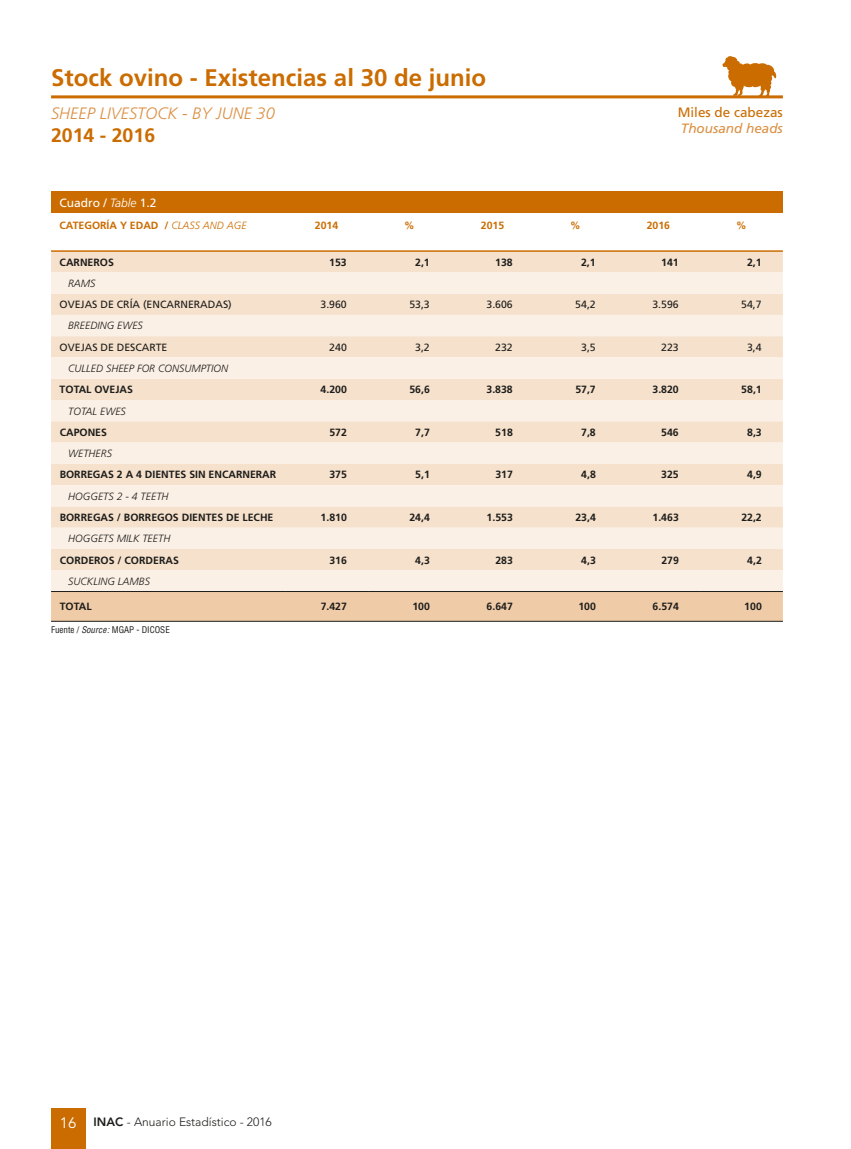
<style>
.page{position:relative;width:851px;height:1149px;background:#fff}
.page>*{position:absolute;margin:0;border:0;box-sizing:border-box;transform-origin:0 0}
.t1{font:700 24px "Frutiger";color:#cb6c00}
.t2{font:700 19.5px "Frutiger";color:#cb6c00}
.t3{font:italic 300 16.5px "Frutiger";color:#da9044}
.t4{font:13.5px "Frutiger";color:#cb6c00}
.t5{font:italic 13.5px "Frutiger";color:#da9044}
.t6{font:300 12px "Avenir";color:#1d1d1b}
.t7{font:12px "Frutiger";color:#fff}
.t8{font:700 10.5px "Frutiger";color:#1d1d1b}
.t9{font:italic 300 10.5px "Frutiger";color:#1d1d1b}
.t10{font:10.5px "Frutiger";color:#1d1d1b}
.t11{font:700 10.5px "Frutiger";color:#cb6c00}
.t12{font:9px "Switzerland Condensed";color:#1d1d1b}
.s1{font-weight:300;font-style:italic}
.s2{font-style:italic}
.s3{font-weight:400;font-size:15px;color:#fff}
.s4{font-weight:800}
</style>
<div class="page">
<hr style="left:51px;top:95px;width:731px;height:3px;background:#cb6c00">
<div style="left:51px;top:191px;width:731px;height:22px;background:#cb6c00"></div>
<div style="left:51px;top:252px;width:731px;height:20px;background:#f6e1cc"></div>
<svg style="left:51px;top:272px;width:731px;height:319px;background:#f8e9da"></svg>
<div style="left:51px;top:592px;width:731px;height:28px;background:#f0cba7"></div>
<hr style="left:285px;top:250px;width:83px;height:2px;background:#cb6c00">
<hr style="left:368px;top:250px;width:83px;height:2px;background:#cb6c00">
<hr style="left:285px;top:591px;width:83px;height:1px;background:#1d1d1b">
<hr style="left:368px;top:591px;width:83px;height:1px;background:#1d1d1b">
<hr style="left:285px;top:620px;width:83px;height:1px;background:#1d1d1b">
<hr style="left:368px;top:620px;width:83px;height:1px;background:#1d1d1b">
<hr style="left:51px;top:250px;width:234px;height:2px;background:#cb6c00">
<hr style="left:451px;top:250px;width:83px;height:2px;background:#cb6c00">
<hr style="left:534px;top:250px;width:83px;height:2px;background:#cb6c00">
<hr style="left:617px;top:250px;width:82px;height:2px;background:#cb6c00">
<hr style="left:699px;top:250px;width:83px;height:2px;background:#cb6c00">
<hr style="left:51px;top:591px;width:234px;height:1px;background:#1d1d1b">
<hr style="left:451px;top:591px;width:83px;height:1px;background:#1d1d1b">
<hr style="left:534px;top:591px;width:83px;height:1px;background:#1d1d1b">
<hr style="left:617px;top:591px;width:82px;height:1px;background:#1d1d1b">
<hr style="left:699px;top:591px;width:83px;height:1px;background:#1d1d1b">
<hr style="left:51px;top:620px;width:234px;height:1px;background:#1d1d1b">
<hr style="left:451px;top:620px;width:83px;height:1px;background:#1d1d1b">
<hr style="left:534px;top:620px;width:83px;height:1px;background:#1d1d1b">
<hr style="left:617px;top:620px;width:82px;height:1px;background:#1d1d1b">
<hr style="left:699px;top:620px;width:83px;height:1px;background:#1d1d1b">
<svg style="left:722px;top:56px;width:54px;height:40px"></svg>
<div style="left:51px;top:1108px;width:34px;height:40px;background:#cb6c00"></div>
<h1 class="t1" style="left:51px;top:63px;width:436px">Stock ovino - Existencias al 30 de junio</h1>
<h3 class="t3" style="left:51px;top:104px;width:225px">SHEEP LIVESTOCK - BY JUNE 30</h3>
<h2 class="t2" style="left:51px;top:124px;width:106px">2014 - 2016</h2>
<p class="t4" style="left:677px;top:104px;width:107px">Miles de cabezas</p>
<p class="t5" style="left:680px;top:120px;width:104px">Thousand heads</p>
<p class="t7" style="left:60px;top:195px;width:98px">Cuadro / <span class="s1">Table</span> 1.2</p>
<p class="t11" style="left:60px;top:219px;width:189px">CATEGORÍA Y EDAD / <span class="s1">CLASS AND AGE</span></p>
<p class="t11" style="left:315px;top:219px;width:25px">2014</p>
<p class="t11" style="left:404px;top:219px;width:12px">%</p>
<p class="t11" style="left:481px;top:219px;width:25px">2015</p>
<p class="t11" style="left:570px;top:219px;width:12px">%</p>
<p class="t11" style="left:646px;top:219px;width:25px">2016</p>
<p class="t11" style="left:736px;top:219px;width:12px">%</p>
<p class="t8" style="left:60px;top:256px;width:56px">CARNEROS</p>
<p class="t8" style="left:329px;top:256px;width:19px">153</p>
<p class="t8" style="left:415px;top:256px;width:16px">2,1</p>
<p class="t8" style="left:495px;top:256px;width:19px">138</p>
<p class="t8" style="left:581px;top:256px;width:16px">2,1</p>
<p class="t8" style="left:661px;top:256px;width:19px">141</p>
<p class="t8" style="left:747px;top:256px;width:16px">2,1</p>
<p class="t9" style="left:68px;top:277px;width:29px">RAMS</p>
<p class="t10" style="left:60px;top:298px;width:174px">OVEJAS DE CRÍA (ENCARNERADAS)</p>
<p class="t10" style="left:320px;top:298px;width:28px">3.960</p>
<p class="t10" style="left:409px;top:298px;width:22px">53,3</p>
<p class="t10" style="left:486px;top:298px;width:28px">3.606</p>
<p class="t10" style="left:575px;top:298px;width:22px">54,2</p>
<p class="t10" style="left:652px;top:298px;width:28px">3.596</p>
<p class="t10" style="left:741px;top:298px;width:22px">54,7</p>
<p class="t9" style="left:68px;top:320px;width:76px">BREEDING EWES</p>
<p class="t10" style="left:60px;top:341px;width:109px">OVEJAS DE DESCARTE</p>
<p class="t10" style="left:329px;top:341px;width:19px">240</p>
<p class="t10" style="left:415px;top:341px;width:16px">3,2</p>
<p class="t10" style="left:495px;top:341px;width:19px">232</p>
<p class="t10" style="left:581px;top:341px;width:16px">3,5</p>
<p class="t10" style="left:661px;top:341px;width:19px">223</p>
<p class="t10" style="left:747px;top:341px;width:16px">3,4</p>
<p class="t9" style="left:68px;top:362px;width:161px">CULLED SHEEP FOR CONSUMPTION</p>
<p class="t8" style="left:60px;top:383px;width:75px">TOTAL OVEJAS</p>
<p class="t8" style="left:320px;top:383px;width:28px">4.200</p>
<p class="t8" style="left:409px;top:383px;width:22px">56,6</p>
<p class="t8" style="left:486px;top:383px;width:28px">3.838</p>
<p class="t8" style="left:575px;top:383px;width:22px">57,7</p>
<p class="t8" style="left:652px;top:383px;width:28px">3.820</p>
<p class="t8" style="left:741px;top:383px;width:22px">58,1</p>
<p class="t9" style="left:68px;top:405px;width:59px">TOTAL EWES</p>
<p class="t8" style="left:60px;top:426px;width:49px">CAPONES</p>
<p class="t8" style="left:329px;top:426px;width:19px">572</p>
<p class="t8" style="left:415px;top:426px;width:16px">7,7</p>
<p class="t8" style="left:495px;top:426px;width:19px">518</p>
<p class="t8" style="left:581px;top:426px;width:16px">7,8</p>
<p class="t8" style="left:661px;top:426px;width:19px">546</p>
<p class="t8" style="left:747px;top:426px;width:16px">8,3</p>
<p class="t9" style="left:68px;top:447px;width:45px">WETHERS</p>
<p class="t8" style="left:60px;top:468px;width:218px">BORREGAS 2 A 4 DIENTES SIN ENCARNERAR</p>
<p class="t8" style="left:329px;top:468px;width:19px">375</p>
<p class="t8" style="left:415px;top:468px;width:16px">5,1</p>
<p class="t8" style="left:495px;top:468px;width:19px">317</p>
<p class="t8" style="left:581px;top:468px;width:16px">4,8</p>
<p class="t8" style="left:661px;top:468px;width:19px">325</p>
<p class="t8" style="left:747px;top:468px;width:16px">4,9</p>
<p class="t9" style="left:68px;top:490px;width:102px">HOGGETS 2 - 4 TEETH</p>
<p class="t8" style="left:60px;top:511px;width:215px">BORREGAS / BORREGOS DIENTES DE LECHE</p>
<p class="t8" style="left:320px;top:511px;width:28px">1.810</p>
<p class="t8" style="left:409px;top:511px;width:22px">24,4</p>
<p class="t8" style="left:486px;top:511px;width:28px">1.553</p>
<p class="t8" style="left:575px;top:511px;width:22px">23,4</p>
<p class="t8" style="left:652px;top:511px;width:28px">1.463</p>
<p class="t8" style="left:741px;top:511px;width:22px">22,2</p>
<p class="t9" style="left:68px;top:532px;width:104px">HOGGETS MILK TEETH</p>
<p class="t8" style="left:60px;top:553px;width:121px">CORDEROS / CORDERAS</p>
<p class="t8" style="left:329px;top:553px;width:19px">316</p>
<p class="t8" style="left:415px;top:553px;width:16px">4,3</p>
<p class="t8" style="left:495px;top:553px;width:19px">283</p>
<p class="t8" style="left:581px;top:553px;width:16px">4,3</p>
<p class="t8" style="left:661px;top:553px;width:19px">279</p>
<p class="t8" style="left:747px;top:553px;width:16px">4,2</p>
<p class="t9" style="left:68px;top:575px;width:83px">SUCKLING LAMBS</p>
<p class="t8" style="left:60px;top:600px;width:33px">TOTAL</p>
<p class="t8" style="left:320px;top:600px;width:28px">7.427</p>
<p class="t8" style="left:412px;top:600px;width:19px">100</p>
<p class="t8" style="left:486px;top:600px;width:28px">6.647</p>
<p class="t8" style="left:578px;top:600px;width:19px">100</p>
<p class="t8" style="left:652px;top:600px;width:28px">6.574</p>
<p class="t8" style="left:744px;top:600px;width:19px">100</p>
<p class="t12" style="left:51px;top:624px;width:120px">Fuente / <span class="s2">Source:</span> MGAP - DICOSE</p>
<p class="t6" style="left:60px;top:1114px;width:213px"><span class="s3">16</span> <span class="s4">INAC</span> - Anuario Estadístico - 2016</p>
</div>
